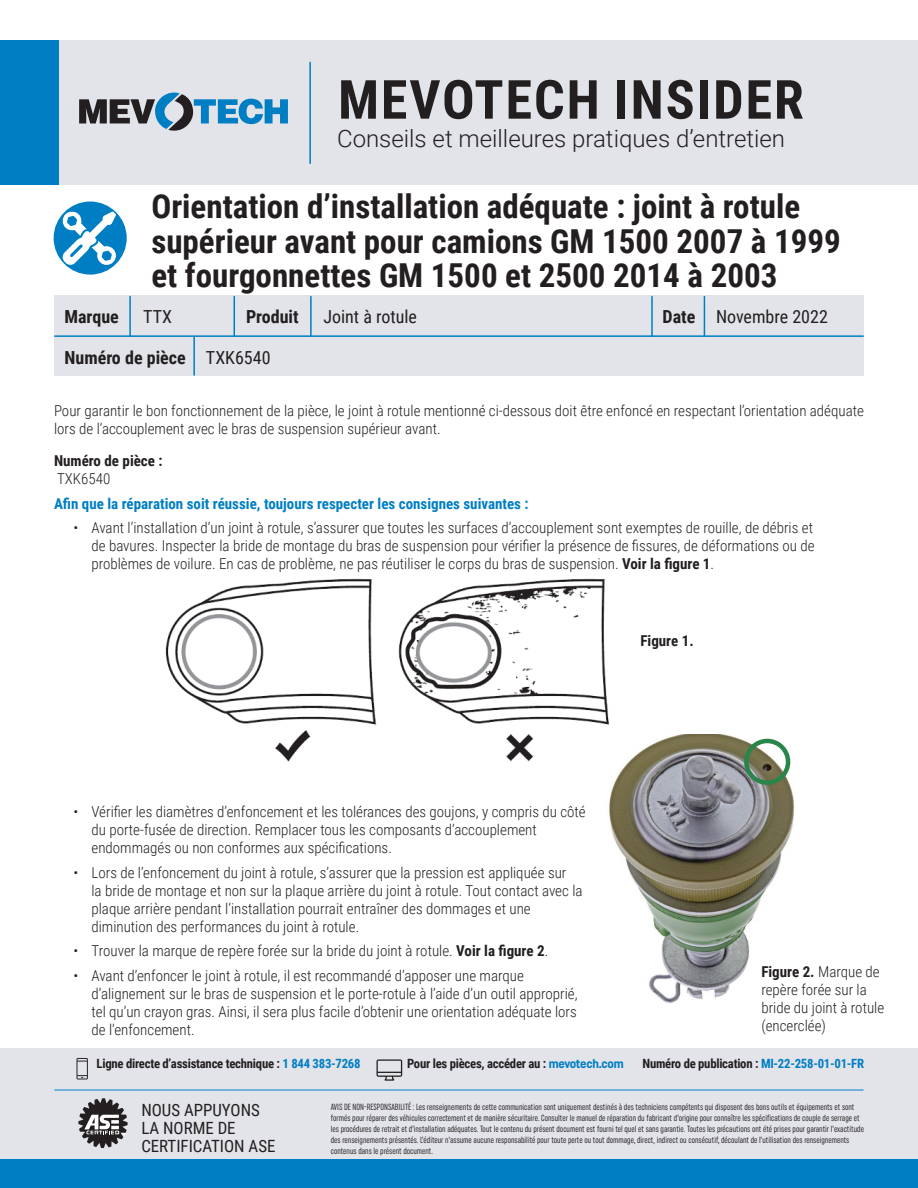
<style>
.page{position:relative;width:918px;height:1188px;background:#fff}
.page>*{position:absolute;margin:0;border:0;box-sizing:border-box;transform-origin:0 0}
.t1{font:700 54px "Roboto Condensed";letter-spacing:.035em;color:#231f20}
.t2{font:700 33px/34.5px "Roboto Condensed";color:#231f20}
.t3{font:300 24px "Roboto";color:#231f20}
.t4{font:700 18px "Roboto Condensed";color:#231f20}
.t5{font:18px "Roboto Condensed";color:#231f20}
.t6{font:16.8px/18px "Roboto Condensed";color:#231f20}
.Basic_Body{font:300 15px/18px "Roboto Condensed";color:#231f20}
.Basic_Body-2{font:700 15px "Roboto Condensed";color:#007ec4}
.Basic_Body-3{font:700 15px/18px "Roboto Condensed";color:#231f20}
.t7{font:700 12.75px "Roboto Condensed";letter-spacing:-.02em;color:#231f20}
.t8{font:extra-condensed 9px/10.8px "Uniform";color:#231f20}
.s1{font-weight:700}
.s2{font-weight:400}
.s3{font-weight:300}
.s4{color:#007ec4}
.s5{font-family:"Uniform Condensed";color:#007ec4}
</style>
<div class="page">
<div style="left:54px;top:296px;width:810px;height:80px;background:#e2e4e9"></div>
<hr style="left:234px;top:297px;width:1px;height:39px;background:#007ec4">
<hr style="left:651px;top:297px;width:2px;height:39px;background:#007ec4">
<hr style="left:310px;top:297px;width:2px;height:39px;background:#007ec4">
<hr style="left:704px;top:297px;width:1px;height:39px;background:#007ec4">
<hr style="left:129px;top:297px;width:2px;height:39px;background:#007ec4">
<hr style="left:55px;top:335px;width:808px;height:2px;background:#007ec4">
<hr style="left:193px;top:337px;width:2px;height:38px;background:#007ec4">
<div style="left:0;top:1049px;width:918px;height:139px;background:#e2e4e9"></div>
<div style="left:0;top:1160px;width:918px;height:28px;background:#007ec4"></div>
<svg style="left:78px;top:1098px;width:50px;height:50px"></svg>
<svg style="left:76px;top:1058px;width:12px;height:21px"></svg>
<svg style="left:376px;top:1059px;width:26px;height:22px"></svg>
<hr style="left:55px;top:1090px;width:808px;height:1px;background:#007ec4">
<div style="left:49px;top:40px;width:869px;height:145px;background:#e2e4e9"></div>
<div style="left:0;top:40px;width:59px;height:145px;background:#007ec4"></div>
<svg style="left:79px;top:93px;width:209px;height:38px"></svg>
<hr style="left:309px;top:62px;width:2px;height:101px;background:#007ec4">
<div style="left:54px;top:202px;width:73px;height:73px;background:#007ec4;border-radius:50%"></div>
<svg style="left:62px;top:211px;width:54px;height:54px"></svg>
<img style="left:165px;top:578px;width:444px;height:184px">
<img style="left:591px;top:734px;width:204px;height:269px">
<div style="left:744px;top:739px;width:46px;height:46px;border:4px solid #2a854a;border-radius:50%"></div>
<p class="t1" style="left:338px;top:62px;width:467px">MEVOTECH INSIDER</p>
<p class="t3" style="left:337px;top:122px;width:450px">Conseils et meilleures pratiques d’entretien</p>
<p class="t2" style="left:151px;top:188px;width:691px">Orientation d’installation adéquate : joint à rotule supérieur avant pour camions GM 1500 2007 à 1999 et fourgonnettes GM 1500 et 2500 2014 à 2003</p>
<p class="t4" style="left:64px;top:304px;width:56px">Marque</p>
<p class="t5" style="left:143px;top:304px;width:30px">TTX</p>
<p class="t4" style="left:246px;top:304px;width:54px">Produit</p>
<p class="t5" style="left:323px;top:304px;width:95px">Joint à rotule</p>
<p class="t5" style="left:663px;top:304px;width:167px"><span class="s1">Date</span> Novembre 2022</p>
<p class="t4" style="left:64px;top:345px;width:208px">Numéro de pièce <span class="s2">TXK6540</span></p>
<p class="Basic_Body" style="left:54px;top:401px;width:812px">Pour garantir le bon fonctionnement de la pièce, le joint à rotule mentionné ci-dessous doit être enfoncé en respectant l’orientation adéquate lors de l’accouplement avec le bras de suspension supérieur avant.</p>
<p class="Basic_Body-3" style="left:54px;top:451px;width:110px">Numéro de pièce :<br><span class="s3">TXK6540</span></p>
<p class="Basic_Body-2" style="left:54px;top:493px;width:476px">Afin que la réparation soit réussie, toujours respecter les consignes suivantes :</p>
<p class="Basic_Body" style="left:92px;top:518px;width:725px;text-align:justify;text-indent:-18px">• Avant l’installation d’un joint à rotule, s’assurer que toutes les surfaces d’accouplement sont exemptes de rouille, de débris et de bavures. Inspecter la bride de montage du bras de suspension pour vérifier la présence de fissures, de déformations ou de problèmes de voilure. En cas de problème, ne pas réutiliser le corps du bras de suspension. <span class="s1">Voir la figure 1</span>.</p>
<p class="Basic_Body-3" style="left:640px;top:631px;width:55px">Figure 1.</p>
<p class="Basic_Body" style="left:92px;top:802px;width:496px;text-indent:-18px">• Vérifier les diamètres d’enfoncement et les tolérances des goujons, y compris du côté du porte-fusée de direction. Remplacer tous les composants d’accouplement endommagés ou non conformes aux spécifications.</p>
<p class="Basic_Body" style="left:92px;top:863px;width:493px;text-indent:-18px">• Lors de l’enfoncement du joint à rotule, s’assurer que la pression est appliquée sur<br>la bride de montage et non sur la plaque arrière du joint à rotule. Tout contact avec la plaque arrière pendant l’installation pourrait entraîner des dommages et une diminution des performances du joint à rotule.</p>
<p class="Basic_Body" style="left:74px;top:941px;width:476px">• Trouver la marque de repère forée sur la bride du joint à rotule. <span class="s1">Voir la figure 2</span>.</p>
<p class="Basic_Body" style="left:92px;top:966px;width:488px;text-indent:-18px">• Avant d’enfoncer le joint à rotule, il est recommandé d’apposer une marque d’alignement sur le bras de suspension et le porte-rotule à l’aide d’un outil approprié, tel qu’un crayon gras. Ainsi, il sera plus facile d’obtenir une orientation adéquate lors de l’enfoncement.</p>
<p class="Basic_Body" style="left:761px;top:962px;width:124px"><span class="s1">Figure 2.</span> Marque de repère forée sur la bride du joint à rotule (encerclée)</p>
<p class="t7" style="left:97px;top:1055px;width:266px">Ligne directe d’assistance technique : <span class="s4">1 844 383-7268</span></p>
<p class="t7" style="left:407px;top:1055px;width:218px">Pour les pièces, accéder au : <span class="s5">mevotech.com</span></p>
<p class="t7" style="left:643px;top:1055px;width:223px">Numéro de publication : <span class="s4">MI-22-258-01-01-FR</span></p>
<p class="t6" style="left:141px;top:1101px;width:136px">NOUS APPUYONS<br>LA NORME DE<br>CERTIFICATION ASE</p>
<p class="t8" style="left:331px;top:1102px;width:535px">AVIS DE NON-RESPONSABILITÉ : Les renseignements de cette communication sont uniquement destinés à des techniciens compétents qui disposent des bons outils et équipements et sont formés pour réparer des véhicules correctement et de manière sécuritaire. Consulter le manuel de réparation du fabricant d’origine pour connaître les spécifications de couple de serrage et les procédures de retrait et d’installation adéquates. Tout le contenu du présent document est fourni tel quel et sans garantie. Toutes les précautions ont été prises pour garantir l’exactitude des renseignements présentés. L’éditeur n’assume aucune responsabilité pour toute perte ou tout dommage, direct, indirect ou consécutif, découlant de l’utilisation des renseignements contenus dans le présent document.</p>
</div>
